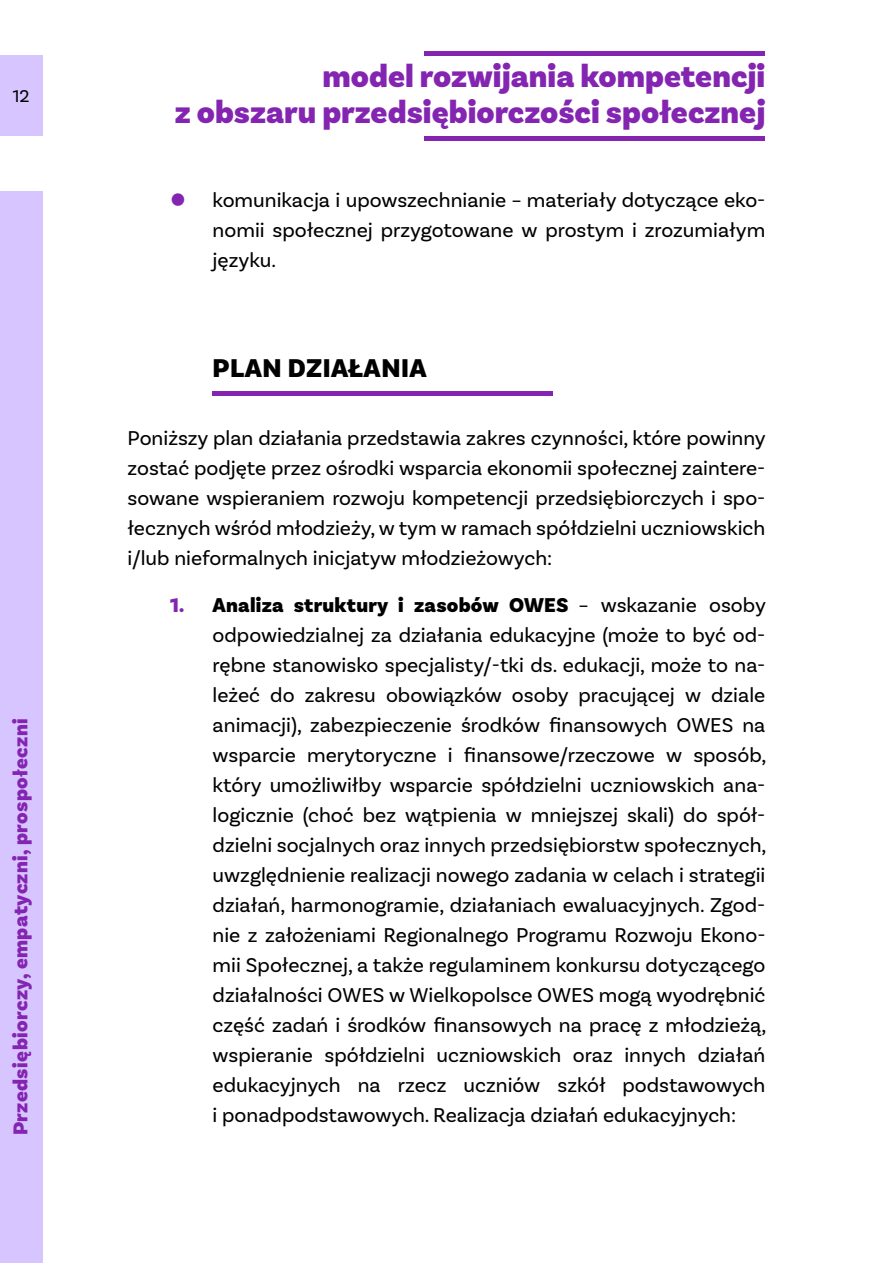
<style>
.page{position:relative;width:893px;height:1263px;background:#fff}
.page>*{position:absolute;margin:0;border:0;box-sizing:border-box;transform-origin:0 0}
.t1{font:900 33px/36px "Basic Sans";color:#8425b2;text-align:right}
.t2{font:900 27px "Basic Sans";letter-spacing:.02em;color:#000}
.t3{font:21px/30px "Basic Sans";color:#000;text-align:justify}
.t4{font:900 21px "Basic Sans";letter-spacing:.02em;color:#8425b2}
.t5{font:21px "Sofia Pro";color:#8425b2}
.t6{font:18px "Basic Sans";color:#000}
.s1{font-weight:900;color:#8425b2}
.s2{font-weight:900}
</style>
<div class="page">
<div style="left:0;top:191px;width:43px;height:1072px;background:#d7c5ff"></div>
<div style="left:0;top:55px;width:43px;height:81px;background:#d7c5ff"></div>
<hr style="left:424px;top:136px;width:341px;height:4px;background:#8425b2">
<hr style="left:424px;top:51px;width:341px;height:4px;background:#8425b2">
<div style="left:213px;top:391px;width:340px;height:5px;background:#8425b2"></div>
<p class="t6" style="left:13px;top:86px;width:18px">12</p>
<p class="t4" style="left:8px;top:1135px;width:419px;rotate:-90deg">Przedsiębiorczy, empatyczni, prospołeczni</p>
<h1 class="t1" style="left:175px;top:59px;width:592px">model rozwijania kompetencji<br>z obszaru przedsiębiorczości społecznej</h1>
<p class="t5" style="left:170px;top:184px;width:17px">⬤</p>
<p class="t3" style="left:213px;top:185px;width:554px">komunikacja i upowszechnianie – materiały dotyczące eko&shy;nomii społecznej przygotowane w prostym i zrozumiałym języku.</p>
<p class="t2" style="left:213px;top:351px;width:216px">PLAN DZIAŁANIA</p>
<p class="t3" style="left:128px;top:423px;width:640px">Poniższy plan działania przedstawia zakres czynności, które powinny zostać podjęte przez ośrodki wsparcia ekonomii społecznej zaintere&shy;sowane wspieraniem rozwoju kompetencji przedsiębiorczych i spo&shy;łecznych wśród młodzieży, w tym w ramach spółdzielni uczniowskich i/lub nieformalnych inicjatyw młodzieżowych:</p>
<p class="t3" style="left:213px;top:590px;width:555px;text-indent:-43px"><span class="s1">1.</span> <span class="s2">Analiza struktury i zasobów OWES</span> – wskazanie osoby odpowiedzialnej za działania edukacyjne (może to być od&shy;rębne stanowisko specjalisty/-tki ds. edukacji, może to na&shy;leżeć do zakresu obowiązków osoby pracującej w dziale animacji), zabezpieczenie środków finansowych OWES na wsparcie merytoryczne i finansowe/rzeczowe w sposób, który umożliwiłby wsparcie spółdzielni uczniowskich ana&shy;logicznie (choć bez wątpienia w mniejszej skali) do spół&shy;dzielni socjalnych oraz innych przedsiębiorstw społecznych, uwzględnienie realizacji nowego zadania w celach i strategii działań, harmonogramie, działaniach ewaluacyjnych. Zgod&shy;nie z założeniami Regionalnego Programu Rozwoju Ekono&shy;mii Społecznej, a także regulaminem konkursu dotyczącego działalności OWES w Wielkopolsce OWES mogą wyodrębnić część zadań i środków finansowych na pracę z młodzieżą, wspieranie spółdzielni uczniowskich oraz innych działań edukacyjnych na rzecz uczniów szkół podstawowych i ponadpodstawowych. Realizacja działań edukacyjnych:</p>
</div>
